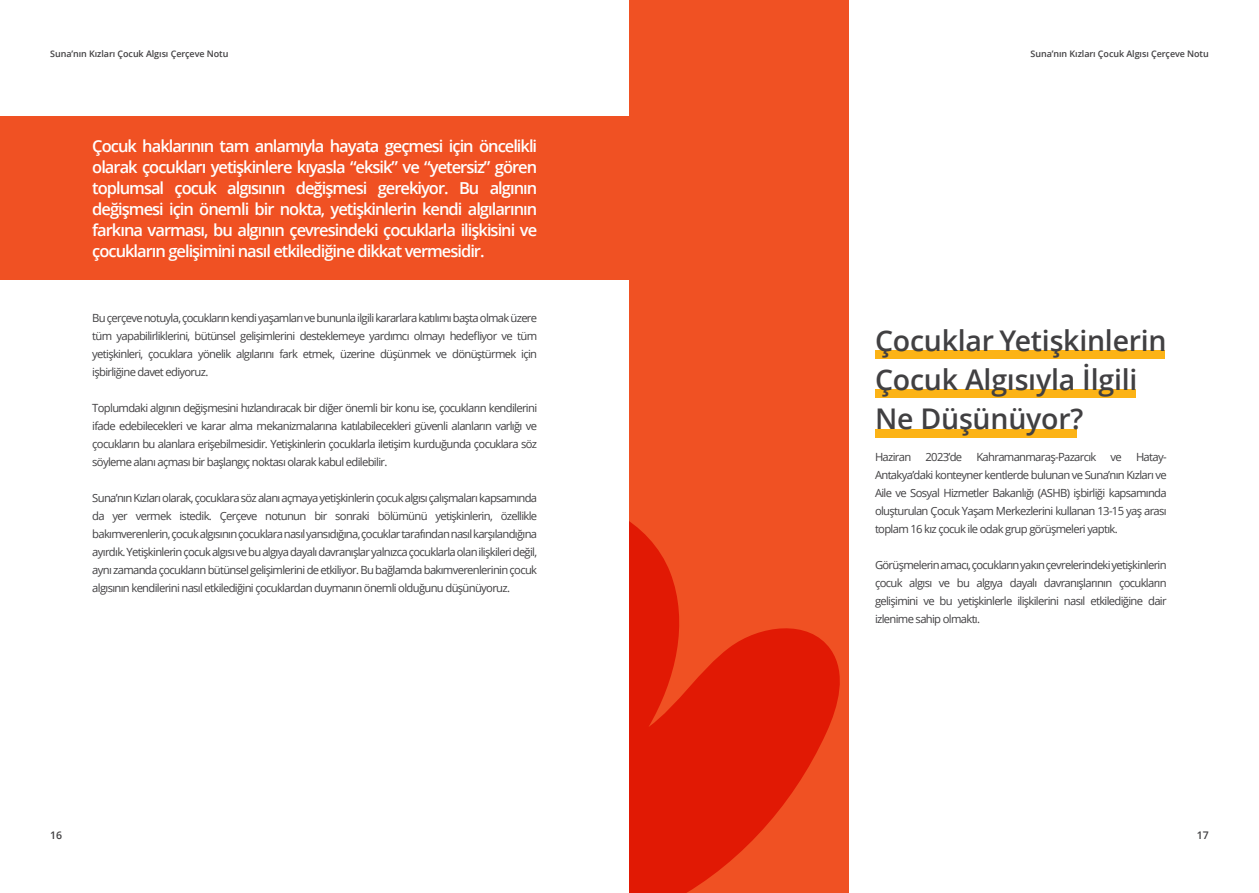
<style>
.page{position:relative;width:1259px;height:893px;background:#fff}
.page>*{position:absolute;margin:0;border:0;box-sizing:border-box;transform-origin:0 0}
.t1{font:600 28.5px/39px "Open Sans";letter-spacing:-.01em;color:#414042}
.t2{font:600 16.5px/21px "Open Sans";letter-spacing:-.06em;color:#fff;text-align:justify}
.t3{font:11.25px/18px "Open Sans";letter-spacing:-.06em;color:#414042;text-align:justify}
.t4{font:600 10.5px "Open Sans";color:#414042}
.t5{font:600 9px "Open Sans";letter-spacing:-.01em;color:#414042}
</style>
<div class="page">
<div style="left:0;top:116px;width:630px;height:163px;background:#f05123"></div>
<div style="left:629px;top:0;width:219px;height:893px;background:#f05123"></div>
<svg style="left:629px;top:521px;width:211px;height:372px;fill:#e11904"></svg>
<div style="left:875px;top:351px;width:289px;height:8px;background:#fcb316"></div>
<div style="left:875px;top:390px;width:260px;height:8px;background:#fcb316"></div>
<div style="left:875px;top:429px;width:201px;height:8px;background:#fcb316"></div>
<p class="t5" style="left:50px;top:48px;width:180px">Suna’nın Kızları Çocuk Algısı Çerçeve Notu</p>
<p class="t2" style="left:92px;top:135px;width:446px">Çocuk haklarının tam anlamıyla hayata geçmesi için öncelikli olarak çocukları yetişkinlere kıyasla “eksik” ve “yetersiz” gören toplumsal çocuk algısının değişmesi gerekiyor. Bu algının değişmesi için önemli bir nokta, yetişkinlerin kendi algılarının farkına varması, bu algının çevresindeki çocuklarla ilişkisini ve çocukların gelişimini nasıl etkilediğine dikkat vermesidir.</p>
<p class="t3" style="left:92px;top:308px;width:446px">Bu çerçeve notuyla, çocukların kendi yaşamları ve bununla ilgili kararlara katılımı başta olmak üzere tüm yapabilirliklerini, bütünsel gelişimlerini desteklemeye yardımcı olmayı hedefliyor ve tüm yetişkinleri, çocuklara yönelik algılarını fark etmek, üzerine düşünmek ve dönüştürmek için işbirliğine davet ediyoruz.</p>
<p class="t3" style="left:92px;top:398px;width:446px">Toplumdaki algının değişmesini hızlandıracak bir diğer önemli bir konu ise, çocukların kendilerini ifade edebilecekleri ve karar alma mekanizmalarına katılabilecekleri güvenli alanların varlığı ve çocukların bu alanlara erişebilmesidir. Yetişkinlerin çocuklarla iletişim kurduğunda çocuklara söz söyleme alanı açması bir başlangıç noktası olarak kabul edilebilir.</p>
<p class="t3" style="left:92px;top:488px;width:446px">Suna’nın Kızları olarak, çocuklara söz alanı açmaya yetişkinlerin çocuk algısı çalışmaları kapsamında da yer vermek istedik. Çerçeve notunun bir sonraki bölümünü yetişkinlerin, özellikle bakımverenlerin, çocuk algısının çocuklara nasıl yansıdığına, çocuklar tarafından nasıl karşılandığına ayırdık. Yetişkinlerin çocuk algısı ve bu algıya dayalı davranışlar yalnızca çocuklarla olan ilişkileri değil, aynı zamanda çocukların bütünsel gelişimlerini de etkiliyor. Bu bağlamda bakımverenlerinin çocuk algısının kendilerini nasıl etkilediğini çocuklardan duymanın önemli olduğunu düşünüyoruz.</p>
<p class="t5" style="left:1030px;top:48px;width:180px">Suna’nın Kızları Çocuk Algısı Çerçeve Notu</p>
<h1 class="t1" style="left:875px;top:320px;width:293px">Çocuklar Yetişkinlerin<br>Çocuk Algısıyla İlgili<br>Ne Düşünüyor?</h1>
<p class="t3" style="left:875px;top:448px;width:38px">Haziran</p>
<p class="t3" style="left:925px;top:448px;width:38px">2023’de</p>
<p class="t3" style="left:976px;top:448px;width:122px">Kahramanmaraş-Pazarcık</p>
<p class="t3" style="left:1110px;top:448px;width:13px">ve</p>
<p class="t3" style="left:875px;top:448px;width:293px;text-indent:261px">Hatay-Antakya’daki konteyner kentlerde bulunan ve Suna’nın Kızları ve Aile ve Sosyal Hizmetler Bakanlığı (ASHB) işbirliği kapsamında oluşturulan Çocuk Yaşam Merkezlerini kullanan 13-15 yaş arası toplam 16 kız çocuk ile odak grup görüşmeleri yaptık.</p>
<p class="t3" style="left:875px;top:556px;width:293px">Görüşmelerin amacı, çocukların yakın çevrelerindeki yetişkinlerin çocuk algısı ve bu algıya dayalı davranışlarının çocukların gelişimini ve bu yetişkinlerle ilişkilerini nasıl etkilediğine dair izlenime sahip olmaktı.</p>
<p class="t4" style="left:50px;top:828px;width:13px">16</p>
<p class="t4" style="left:1197px;top:828px;width:13px">17</p>
</div>
